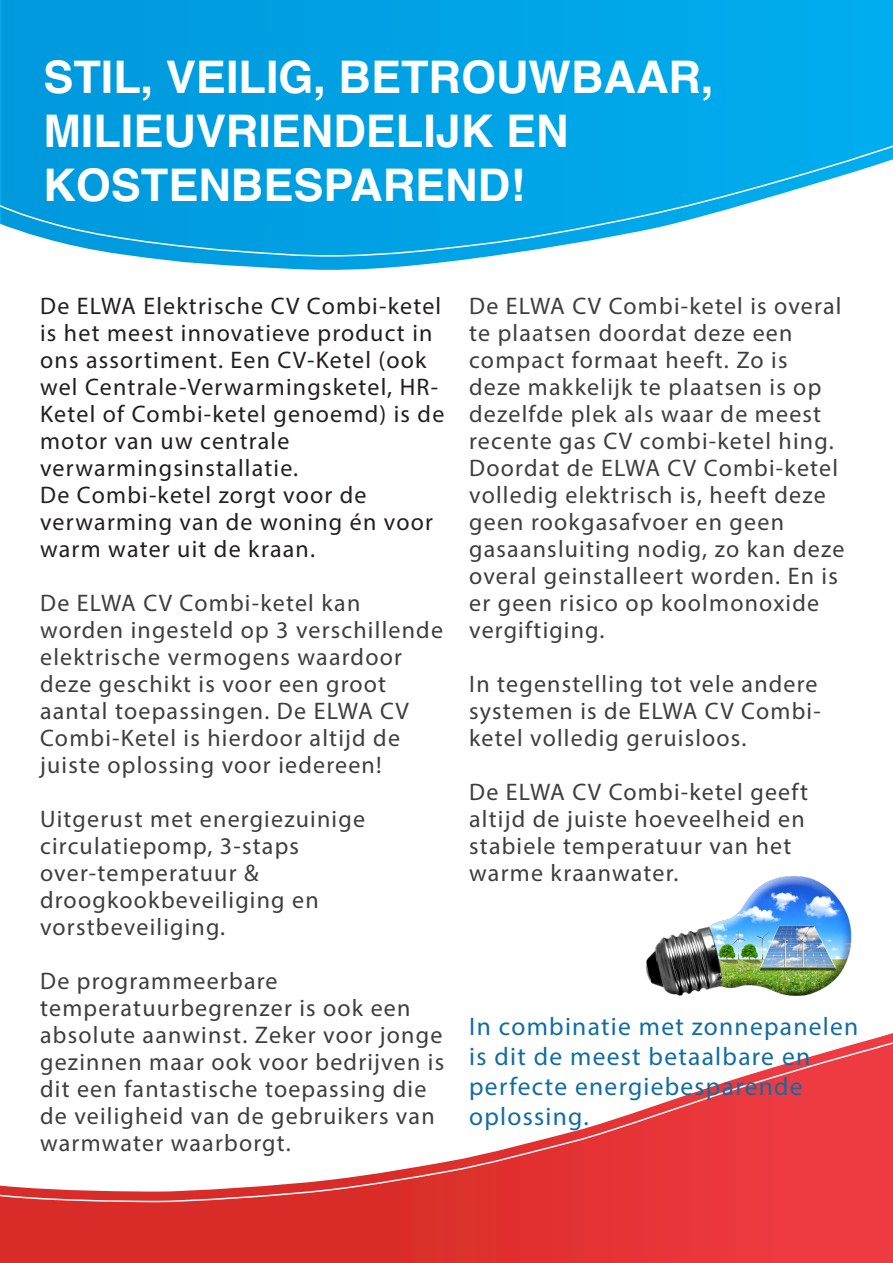
<style>
.page{position:relative;width:893px;height:1263px;background:#fff}
.page>*{position:absolute;margin:0;border:0;box-sizing:border-box;transform-origin:0 0}
.t1{font:700 45px/54px "Helvetica";color:#fff}
.t2{font:25.5px/30px "Myriad Pro";letter-spacing:.05em;color:#106ca5}
.t3{font:24px/27px "Myriad Pro";letter-spacing:.05em;color:#3e3e3f}
.t4{font:24px/27px "Myriad Pro";letter-spacing:.05em;color:#231f20}
</style>
<div class="page">
<svg style="left:0;top:0;width:874px;height:270px"></svg>
<svg style="left:0;top:41px;width:874px;height:216px;background:#18aae6"></svg>
<svg style="left:0;top:1045px;width:874px;height:218px"></svg>
<svg style="left:874px;top:0;width:19px;height:1263px"></svg>
<img style="left:646px;top:876px;width:206px;height:120px">
<p class="t1" style="left:43px;top:55px;width:672px">STIL, VEILIG, BETROUWBAAR,<br>MILIEUVRIENDELIJK EN<br>KOSTENBESPAREND!</p>
<p class="t4" style="left:40px;top:292px;width:406px">De ELWA Elektrische CV Combi-ketel is het meest innovatieve product in ons assortiment. Een CV-Ketel (ook wel Centrale-Verwarmingsketel, HR-<br>Ketel of Combi-ketel genoemd) is de motor van uw centrale verwarmingsinstallatie.<br>De Combi-ketel zorgt voor de verwarming van de woning én voor warm water uit de kraan.</p>
<p class="t3" style="left:40px;top:589px;width:404px">De ELWA CV Combi-ketel kan worden ingesteld op 3 verschillende elektrische vermogens waardoor deze geschikt is voor een groot aantal toepassingen. De ELWA CV<br>Combi-Ketel is hierdoor altijd de juiste oplossing voor iedereen!</p>
<p class="t3" style="left:40px;top:805px;width:326px">Uitgerust met energiezuinige circulatiepomp, 3-staps over-temperatuur &amp; droogkookbeveiliging en vorstbeveiliging.</p>
<p class="t3" style="left:40px;top:967px;width:406px">De programmeerbare temperatuurbegrenzer is ook een absolute aanwinst. Zeker voor jonge gezinnen maar ook voor bedrijven is dit een fantastische toepassing die de veiligheid van de gebruikers van warmwater waarborgt.</p>
<p class="t3" style="left:469px;top:292px;width:377px">De ELWA CV Combi-ketel is overal te plaatsen doordat deze een compact formaat heeft. Zo is deze makkelijk te plaatsen is op dezelfde plek als waar de meest recente gas CV combi-ketel hing.<br>Doordat de ELWA CV Combi-ketel volledig elektrisch is, heeft deze geen rookgasafvoer en geen gasaansluiting nodig, zo kan deze overal geinstalleert worden. En is er geen risico op koolmonoxide vergiftiging.</p>
<p class="t3" style="left:469px;top:670px;width:353px">In tegenstelling tot vele andere systemen is de ELWA CV Combi&shy;ketel volledig geruisloos.</p>
<p class="t3" style="left:469px;top:778px;width:340px">De ELWA CV Combi-ketel geeft altijd de juiste hoeveelheid en stabiele temperatuur van het warme kraanwater.</p>
<p class="t2" style="left:469px;top:1011px;width:391px">In combinatie met zonnepanelen is dit de meest betaalbare en</p>
<p class="t2" style="left:469px;top:1071px;width:335px">perfecte energiebesparende oplossing.</p>
</div>
